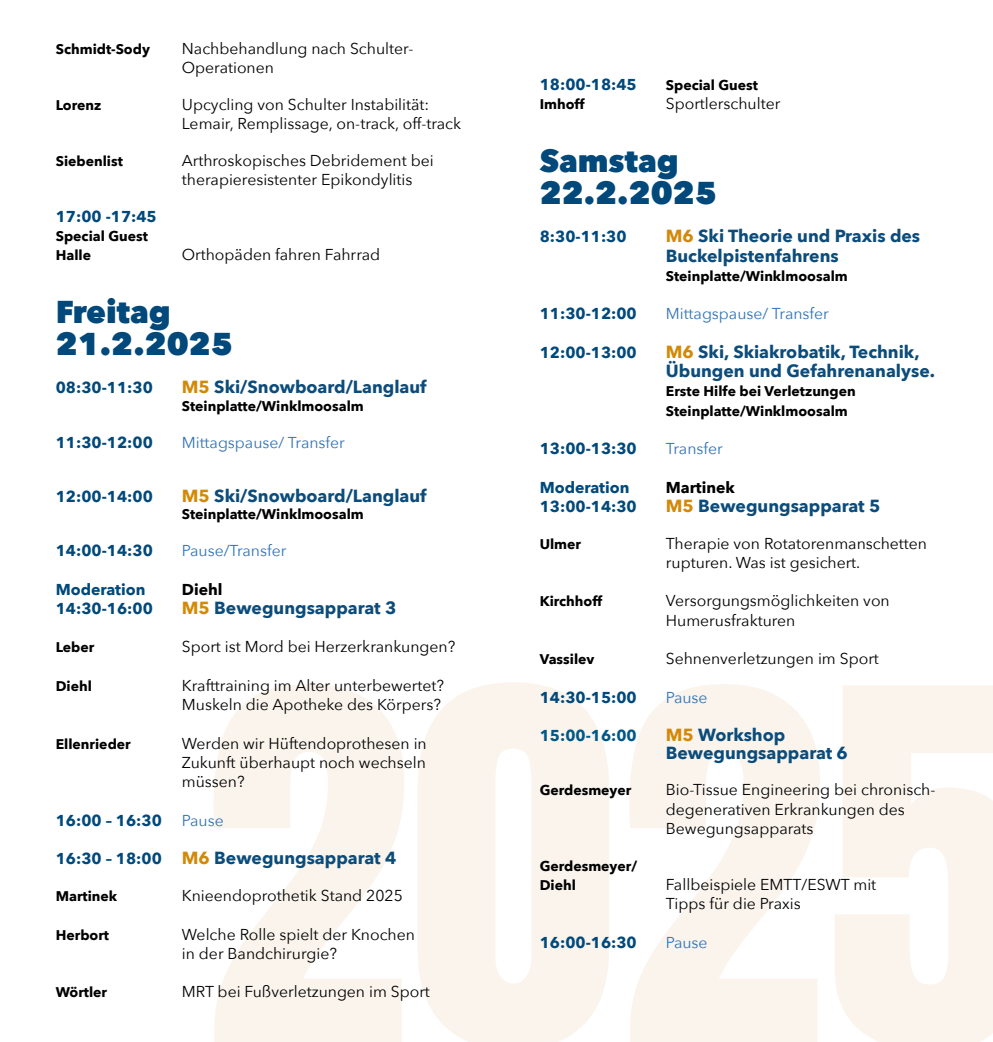
<style>
.page{position:relative;width:993px;height:1042px;background:#fff}
.page>*{position:absolute;margin:0;border:0;box-sizing:border-box;transform-origin:0 0}
.t1{font:800 31.5px/31.5px "Avenir Next";color:#01497b}
.t2{font:700 17.5px/19.2px "Avenir Next";color:#0c4c7b}
.t3{font:15.75px/19.2px "Avenir Next";color:#000}
.t4{font:700 15.75px "Avenir Next";color:#01497b}
.t5{font:15.75px "Avenir Next";color:#3373b5}
.t6{font:700 15.75px "Avenir Next";color:#000}
.t7{font:700 15.75px "Avenir Next";color:#005886}
.t8{font:700 14px/19.2px "Avenir Next";color:#000}
.s1{color:#d38908}
.s2{font-size:15.75px;color:#01497b}
</style>
<div class="page">
<svg style="left:214px;top:682px;width:778px;height:360px;fill:#faf4ed"></svg>
<p class="t8" style="left:56px;top:39px;width:96px">Schmidt-Sody</p>
<p class="t3" style="left:182px;top:38px;width:233px">Nachbehandlung nach Schulter-<br>Operationen</p>
<p class="t8" style="left:56px;top:95px;width:47px">Lorenz</p>
<p class="t3" style="left:182px;top:94px;width:281px">Upcycling von Schulter Instabilität:<br>Lemair, Remplissage, on-track, off-track</p>
<p class="t8" style="left:56px;top:151px;width:69px">Siebenlist</p>
<p class="t3" style="left:182px;top:150px;width:253px">Arthroskopisches Debridement bei therapieresistenter Epikondylitis</p>
<p class="t4" style="left:56px;top:203px;width:102px">17:00 -17:45</p>
<p class="t8" style="left:56px;top:226px;width:94px">Special Guest<br>Halle</p>
<p class="t3" style="left:182px;top:245px;width:200px">Orthopäden fahren Fahrrad</p>
<h1 class="t1" style="left:56px;top:296px;width:179px">Freitag<br>21.2.2025</h1>
<p class="t4" style="left:56px;top:374px;width:98px">08:30-11:30</p>
<p class="t2" style="left:182px;top:377px;width:246px"><span class="s1">M5</span> Ski/Snowboard/Langlauf</p>
<p class="t8" style="left:182px;top:396px;width:183px">Steinplatte/Winklmoosalm</p>
<p class="t4" style="left:56px;top:428px;width:98px">11:30-12:00</p>
<p class="t5" style="left:182px;top:429px;width:164px">Mittagspause/ Transfer</p>
<p class="t4" style="left:56px;top:483px;width:98px">12:00-14:00</p>
<p class="t2" style="left:182px;top:486px;width:246px"><span class="s1">M5</span> Ski/Snowboard/Langlauf</p>
<p class="t8" style="left:182px;top:505px;width:183px">Steinplatte/Winklmoosalm</p>
<p class="t4" style="left:56px;top:537px;width:98px">14:00-14:30</p>
<p class="t5" style="left:182px;top:537px;width:106px">Pause/Transfer</p>
<p class="t4" style="left:56px;top:575px;width:91px">Moderation</p>
<p class="t6" style="left:182px;top:575px;width:42px">Diehl</p>
<p class="t4" style="left:56px;top:595px;width:98px">14:30-16:00</p>
<p class="t2" style="left:182px;top:598px;width:216px"><span class="s1">M5</span> Bewegungsapparat 3</p>
<p class="t8" style="left:56px;top:638px;width:40px">Leber</p>
<p class="t3" style="left:182px;top:637px;width:275px">Sport ist Mord bei Herzerkrankungen?</p>
<p class="t8" style="left:56px;top:676px;width:38px">Diehl</p>
<p class="t3" style="left:182px;top:675px;width:263px">Krafttraining im Alter unterbewertet?<br>Muskeln die Apotheke des Körpers?</p>
<p class="t8" style="left:56px;top:734px;width:76px">Ellenrieder</p>
<p class="t3" style="left:182px;top:733px;width:246px;text-align:justify">Werden wir Hüftendoprothesen in Zukunft überhaupt noch wechseln müssen?</p>
<p class="t4" style="left:56px;top:806px;width:108px">16:00 – 16:30</p>
<p class="t5" style="left:182px;top:807px;width:43px">Pause</p>
<p class="t2" style="left:56px;top:848px;width:342px"><span class="s2">16:30 – 18:00</span> <span class="s1">M6</span> Bewegungsapparat 4</p>
<p class="t8" style="left:56px;top:886px;width:63px">Martinek</p>
<p class="t3" style="left:182px;top:885px;width:222px">Knieendoprothetik Stand 2025</p>
<p class="t8" style="left:56px;top:925px;width:55px">Herbort</p>
<p class="t3" style="left:182px;top:924px;width:234px">Welche Rolle spielt der Knochen in der Bandchirurgie?</p>
<p class="t8" style="left:56px;top:982px;width:53px">Wörtler</p>
<p class="t3" style="left:182px;top:981px;width:249px">MRT bei Fußverletzungen im Sport</p>
<p class="t4" style="left:539px;top:71px;width:98px">18:00-18:45</p>
<p class="t8" style="left:665px;top:75px;width:94px">Special Guest</p>
<p class="t8" style="left:539px;top:94px;width:46px">Imhoff</p>
<p class="t3" style="left:665px;top:93px;width:116px">Sportlerschulter</p>
<h1 class="t1" style="left:539px;top:145px;width:179px">Samstag<br>22.2.2025</h1>
<p class="t4" style="left:539px;top:223px;width:88px">8:30-11:30</p>
<p class="t2" style="left:665px;top:226px;width:256px"><span class="s1">M6</span> Ski Theorie und Praxis des<br>Buckelpistenfahrens</p>
<p class="t8" style="left:665px;top:266px;width:183px">Steinplatte/Winklmoosalm</p>
<p class="t4" style="left:539px;top:300px;width:98px">11:30-12:00</p>
<p class="t5" style="left:665px;top:300px;width:164px">Mittagspause/ Transfer</p>
<p class="t4" style="left:539px;top:339px;width:98px">12:00-13:00</p>
<p class="t2" style="left:665px;top:342px;width:270px"><span class="s1">M6</span> Ski, Skiakrobatik, Technik,<br>Übungen und Gefahrenanalyse.</p>
<p class="t8" style="left:665px;top:381px;width:191px">Erste Hilfe bei Verletzungen<br>Steinplatte/Winklmoosalm</p>
<p class="t4" style="left:539px;top:435px;width:98px">13:00-13:30</p>
<p class="t5" style="left:665px;top:435px;width:58px">Transfer</p>
<p class="t4" style="left:539px;top:473px;width:91px">Moderation</p>
<p class="t6" style="left:665px;top:473px;width:70px">Martinek</p>
<p class="t4" style="left:539px;top:493px;width:98px">13:00-14:30</p>
<p class="t2" style="left:665px;top:496px;width:216px"><span class="s1">M5</span> Bewegungsapparat 5</p>
<p class="t8" style="left:539px;top:534px;width:43px">Ulmer</p>
<p class="t3" style="left:665px;top:533px;width:262px">Therapie von Rotatorenmanschetten rupturen. Was ist gesichert.</p>
<p class="t8" style="left:539px;top:591px;width:64px">Kirchhoff</p>
<p class="t3" style="left:665px;top:590px;width:225px">Versorgungsmöglichkeiten von<br>Humerusfrakturen</p>
<p class="t8" style="left:539px;top:649px;width:56px">Vassilev</p>
<p class="t3" style="left:665px;top:648px;width:214px">Sehnenverletzungen im Sport</p>
<p class="t4" style="left:539px;top:683px;width:98px">14:30-15:00</p>
<p class="t5" style="left:665px;top:684px;width:43px">Pause</p>
<p class="t7" style="left:539px;top:722px;width:98px">15:00-16:00</p>
<p class="t2" style="left:665px;top:726px;width:183px;line-height:17.5px"><span class="s1">M5</span> Workshop<br>Bewegungsapparat 6</p>
<p class="t8" style="left:539px;top:780px;width:93px">Gerdesmeyer</p>
<p class="t3" style="left:665px;top:779px;width:271px">Bio-Tissue Engineering bei chronisch&shy;degenerativen Erkrankungen des<br>Bewegungsapparats</p>
<p class="t8" style="left:539px;top:856px;width:99px">Gerdesmeyer/<br>Diehl</p>
<p class="t3" style="left:665px;top:874px;width:212px">Fallbeispiele EMTT/ESWT mit<br>Tipps für die Praxis</p>
<p class="t4" style="left:539px;top:928px;width:98px">16:00-16:30</p>
<p class="t5" style="left:665px;top:929px;width:43px">Pause</p>
</div>
